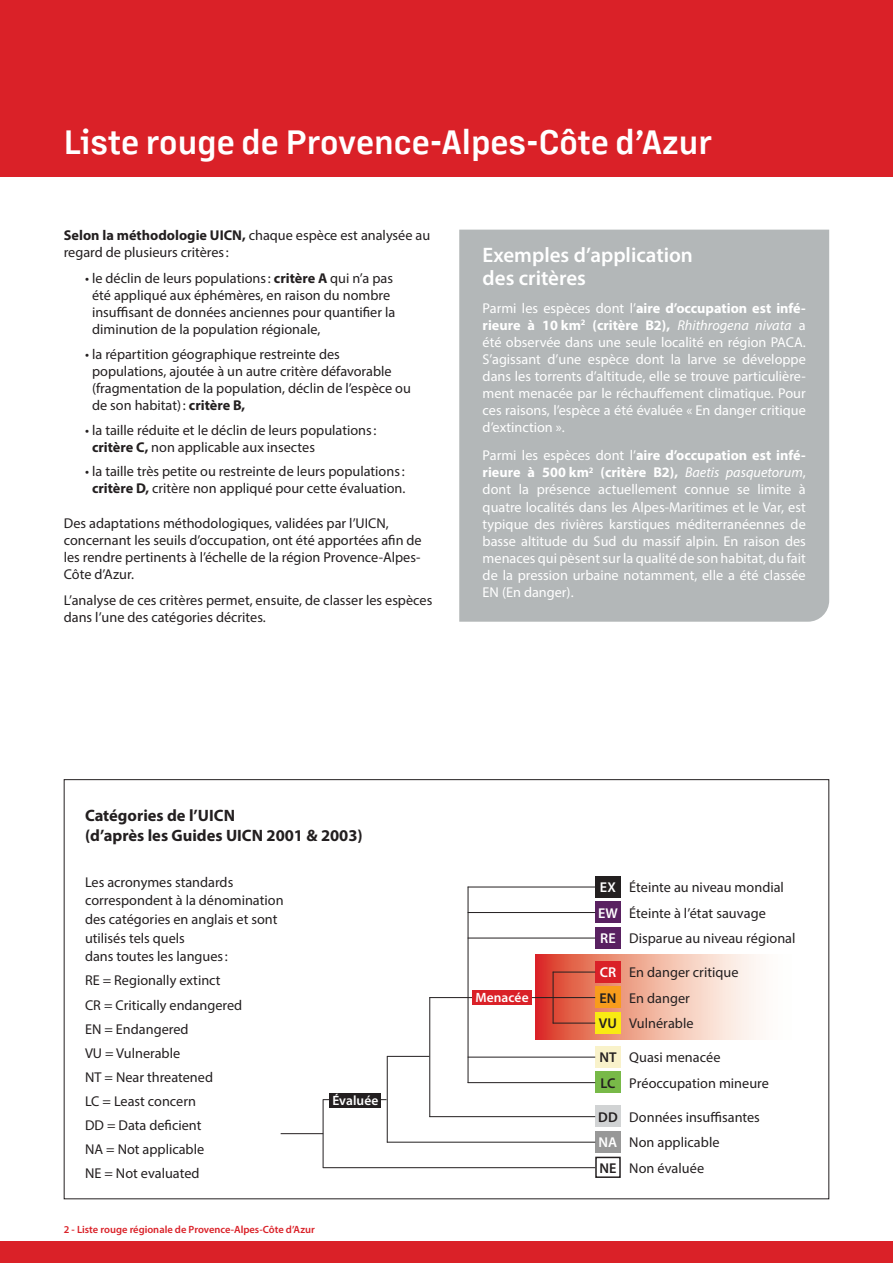
<style>
.page{position:relative;width:893px;height:1263px;background:#fff}
.page>*{position:absolute;margin:0;border:0;box-sizing:border-box;transform-origin:0 0}
.t1{font:600 33px "Margin MVB";color:#fff}
.t2{font:600 21px/22.5px "Myriad Pro";color:#fff}
.t3{font:700 16.5px/19.8px "Myriad Pro";color:#231f20}
.t4{font:14.25px/17.1px "Myriad Pro";color:#231f20}
.t5{font:14.25px/17.1px "Myriad Pro";color:#fff;text-align:justify}
.t6{font:600 14.25px/25.5px "Myriad Pro";letter-spacing:.01em;color:#231f20}
.t7{font:600 14.25px/25.5px "Myriad Pro";letter-spacing:.01em;color:#fff}
.t8{font:600 13.5px "Myriad Pro";letter-spacing:.005em;color:#fff}
.t9{font:600 10.5px "Myriad Pro";color:#da2128}
.s1{font-weight:700}
.s2{font-style:italic}
</style>
<div class="page">
<div style="left:0;top:1242px;width:893px;height:21px;background:#da2128"></div>
<div style="left:0;top:0;width:893px;height:176px;background:#da2128"></div>
<svg style="left:536px;top:955px;width:224px;height:85px;background:#eea998"></svg>
<div style="left:595px;top:876px;width:26px;height:21px;background:#231f20"></div>
<div style="left:595px;top:901px;width:26px;height:22px;background:#592161"></div>
<div style="left:595px;top:927px;width:26px;height:21px;background:#592161"></div>
<div style="left:595px;top:961px;width:26px;height:21px;background:#da2128"></div>
<div style="left:595px;top:986px;width:26px;height:22px;background:#f89c1c"></div>
<div style="left:595px;top:1012px;width:26px;height:21px;background:#f9ea13"></div>
<div style="left:595px;top:1046px;width:26px;height:21px;background:#f9f2ca"></div>
<div style="left:595px;top:1071px;width:26px;height:22px;background:#78b948"></div>
<div style="left:595px;top:1106px;width:26px;height:21px;background:#d1d3d4"></div>
<div style="left:595px;top:1131px;width:26px;height:21px;background:#989898"></div>
<div style="left:595px;top:1157px;width:26px;height:21px;border:2px solid #231f20"></div>
<hr style="left:468px;top:887px;width:127px;height:1px;background:#231f20">
<hr style="left:468px;top:912px;width:127px;height:1px;background:#231f20">
<hr style="left:468px;top:938px;width:127px;height:1px;background:#231f20">
<hr style="left:553px;top:972px;width:42px;height:1px;background:#231f20">
<hr style="left:553px;top:972px;width:1px;height:51px;background:#231f20">
<hr style="left:468px;top:887px;width:1px;height:196px;background:#231f20">
<hr style="left:429px;top:997px;width:1px;height:120px;background:#231f20">
<hr style="left:387px;top:1056px;width:1px;height:86px;background:#231f20">
<hr style="left:323px;top:1099px;width:1px;height:69px;background:#231f20">
<hr style="left:429px;top:997px;width:166px;height:1px;background:#231f20">
<hr style="left:553px;top:1023px;width:42px;height:1px;background:#231f20">
<hr style="left:468px;top:1057px;width:127px;height:1px;background:#231f20">
<hr style="left:468px;top:1082px;width:127px;height:1px;background:#231f20">
<hr style="left:429px;top:1116px;width:166px;height:1px;background:#231f20">
<hr style="left:387px;top:1142px;width:208px;height:1px;background:#231f20">
<hr style="left:323px;top:1167px;width:272px;height:1px;background:#231f20">
<hr style="left:323px;top:1099px;width:64px;height:1px;background:#231f20">
<hr style="left:281px;top:1133px;width:42px;height:1px;background:#231f20">
<hr style="left:387px;top:1056px;width:42px;height:1px;background:#231f20">
<div style="left:472px;top:990px;width:60px;height:14px;background:#da2128"></div>
<div style="left:330px;top:1093px;width:51px;height:15px;background:#231f20"></div>
<div style="left:459px;top:230px;width:370px;height:392px;background:#b3b7b8"></div>
<h1 class="t1" style="left:64px;top:118px;width:650px">Liste rouge de Provence-Alpes-Côte d’Azur</h1>
<p class="t4" style="left:64px;top:227px;width:368px"><span class="s1">Selon la méthodologie UICN,</span> chaque espèce est analysée au regard de plusieurs critères:</p>
<p class="t4" style="left:92px;top:269px;width:305px;text-indent:-7px">• le déclin de leurs populations: <span class="s1">critère A</span> qui n’a pas été appliqué aux éphémères, en raison du nombre insuffisant de données anciennes pour quantifier la diminution de la population régionale,</p>
<p class="t4" style="left:92px;top:345px;width:320px;text-indent:-7px">• la répartition géographique restreinte des populations, ajoutée à un autre critère défavorable (fragmentation de la population, déclin de l’espèce ou de son habitat): <span class="s1">critère B,</span></p>
<p class="t4" style="left:92px;top:421px;width:286px;text-indent:-7px">• la taille réduite et le déclin de leurs populations: <span class="s1">critère C,</span> non applicable aux insectes</p>
<p class="t4" style="left:85px;top:463px;width:322px;text-align:center">• la taille très petite ou restreinte de leurs populations: <span class="s1">critère D,</span> critère non appliqué pour cette évaluation.</p>
<p class="t4" style="left:64px;top:514px;width:359px">Des adaptations méthodologiques, validées par l’UICN, concernant les seuils d’occupation, ont été apportées afin de les rendre pertinents à l’échelle de la région Provence-Alpes-Côte d’Azur.</p>
<p class="t4" style="left:64px;top:591px;width:370px">L’analyse de ces critères permet, ensuite, de classer les espèces dans l’une des catégories décrites.</p>
<h2 class="t2" style="left:483px;top:243px;width:212px">Exemples d’application des critères</h2>
<p class="t5" style="left:483px;top:299px;width:325px">Parmi les espèces dont l’<span class="s1">aire d’occupation est infé&shy;rieure à 10 km</span><sup>2</sup> <span class="s1">(critère B2),</span> <span class="s2">Rhithrogena nivata</span> a été observée dans une seule localité en région PACA.<br>S’agissant d’une espèce dont la larve se développe dans les torrents d’altitude, elle se trouve particulière&shy;ment menacée par le réchauffement climatique. Pour ces raisons, l’espèce a été évaluée « En danger critique d’extinction ».</p>
<p class="t5" style="left:483px;top:447px;width:325px">Parmi les espèces dont l’<span class="s1">aire d’occupation est infé&shy;rieure à 500 km</span><sup>2</sup> <span class="s1">(critère B2),</span> <span class="s2">Baetis pasquetorum</span>, dont la présence actuellement connue se limite à quatre localités dans les Alpes-Maritimes et le Var, est typique des rivières karstiques méditerranéennes de basse altitude du Sud du massif alpin. En raison des menaces qui pèsent sur la qualité de son habitat, du fait de la pression urbaine notamment, elle a été classée EN (En danger).</p>
<p class="t3" style="left:85px;top:805px;width:279px">Catégories de l’UICN<br>(d’après les Guides UICN 2001 &amp; 2003)</p>
<p class="t4" style="left:85px;top:872px;width:200px;line-height:18.6px">Les acronymes standards correspondent à la dénomination des catégories en anglais et sont utilisés tels quels<br>dans toutes les langues:</p>
<p class="t4" style="left:85px;top:968px;width:159px;line-height:24px">RE = Regionally extinct<br>CR = Critically endangered<br>EN = Endangered<br>VU = Vulnerable<br>NT = Near threatened<br>LC = Least concern<br>DD = Data deficient<br>NA = Not applicable<br>NE = Not evaluated</p>
<p class="t8" style="left:332px;top:1092px;width:48px">Évaluée</p>
<p class="t9" style="left:64px;top:1223px;width:253px">2 - Liste rouge régionale de Provence-Alpes-Côte d’Azur</p>
<p class="t8" style="left:475px;top:989px;width:55px">Menacée</p>
<p class="t7" style="left:598px;top:874px;width:21px">EX<br>EW<br>RE</p>
<p class="t7" style="left:600px;top:959px;width:18px">CR</p>
<p class="t6" style="left:599px;top:985px;width:20px">EN<br>VU</p>
<p class="t6" style="left:599px;top:1044px;width:19px">NT<br>LC</p>
<p class="t6" style="left:598px;top:1104px;width:21px">DD</p>
<p class="t7" style="left:599px;top:1129px;width:20px">NA</p>
<p class="t6" style="left:599px;top:1155px;width:19px">NE</p>
<p class="t4" style="left:629px;top:874px;width:168px;line-height:25.5px">Éteinte au niveau mondial<br>Éteinte à l’état sauvage<br>Disparue au niveau régional</p>
<p class="t4" style="left:629px;top:959px;width:111px;line-height:25.5px">En danger critique<br>En danger<br>Vulnérable</p>
<p class="t4" style="left:629px;top:1044px;width:141px;line-height:25.5px">Quasi menacée<br>Préoccupation mineure</p>
<p class="t4" style="left:629px;top:1104px;width:132px;line-height:25.5px">Données insuffisantes<br>Non applicable<br>Non évaluée</p>
</div>
